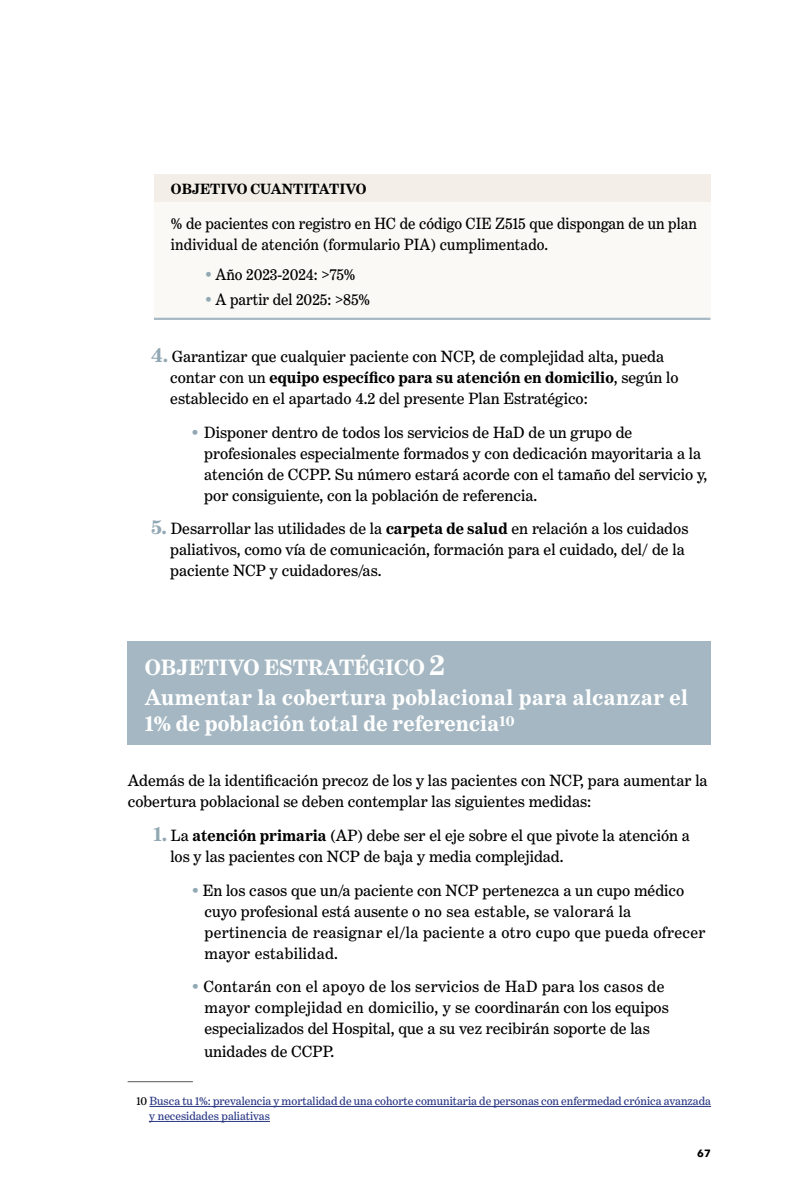
<style>
.page{position:relative;width:796px;height:1191px;background:#fff}
.page>*{position:absolute;margin:0;border:0;box-sizing:border-box;transform-origin:0 0}
.t1{font:700 22.5px/29.7px "Benton Modern Text Three";letter-spacing:.01em;color:#fff}
.t2{font:16.5px/21px "Benton Modern Text Three";color:#000}
.t3{font:16.5px/21px "Benton Modern Text Three";color:#000;scale:.95 1}
.t4{font:700 15px "Benton Modern Text Three";color:#000}
.t5{font:12px/15px "Benton Modern Text Three";color:#283583}
.t6{font:700 10.5px "Avenir Next LT Pro";color:#000}
.s1{color:#92a8b4}
.s2{font-weight:700;font-size:21px;color:#92a8b4}
.s3{font-weight:700}
.s4{font-size:30px}
.s5{color:#000}
</style>
<div class="page">
<div style="left:154px;top:174px;width:556px;height:28px;background:#f3efe8"></div>
<div style="left:154px;top:202px;width:556px;height:117px;background:#faf9f6"></div>
<hr style="left:154px;top:318px;width:556px;height:2px;background:#a6b9c4">
<div style="left:128px;top:641px;width:582px;height:103px;background:#a4b7c2"></div>
<hr style="left:128px;top:1081px;width:64px;height:1px;background:#575756">
<hr style="left:149px;top:1106px;width:561px;height:1px;background:#283583">
<hr style="left:149px;top:1121px;width:121px;height:1px;background:#283583">
<p class="t4" style="left:171px;top:181px;width:197px">OBJETIVO CUANTITATIVO</p>
<p class="t3" style="left:171px;top:213px;width:554px">% de pacientes con registro en HC de código CIE Z515 que dispongan de un plan individual de atención (formulario PIA) cumplimentado.</p>
<p class="t3" style="left:205px;top:263px;width:160px"><span class="s1">•</span> Año 2023-2024: &gt;75%</p>
<p class="t3" style="left:205px;top:289px;width:175px"><span class="s1">•</span> A partir del 2025: &gt;85%</p>
<p class="t2" style="left:170px;top:346px;width:509px;text-indent:-19px"><span class="s2">4.</span> Garantizar que cualquier paciente con NCP, de complejidad alta, pueda contar con un <span class="s3">equipo específico para su atención en domicilio</span>, según lo establecido en el apartado 4.2 del presente Plan Estratégico:</p>
<p class="t2" style="left:204px;top:421px;width:504px;text-indent:-13px"><span class="s1">•</span> Disponer dentro de todos los servicios de HaD de un grupo de profesionales especialmente formados y con dedicación mayoritaria a la atención de CCPP. Su número estará acorde con el tamaño del servicio y, por consiguiente, con la población de referencia.</p>
<p class="t2" style="left:170px;top:518px;width:519px;text-indent:-19px"><span class="s2">5.</span> Desarrollar las utilidades de la <span class="s3">carpeta de salud</span> en relación a los cuidados paliativos, como vía de comunicación, formación para el cuidado, del/ de la paciente NCP y cuidadores/as.</p>
<h1 class="t1" style="left:145px;top:652px;width:544px">OBJETIVO ESTRATÉGICO <span class="s4">2<br></span>Aumentar la cobertura poblacional para alcanzar el</h1>
<h1 class="t1" style="left:145px;top:708px;width:371px">1% de población total de referencia<sup>10</sup></h1>
<p class="t2" style="left:128px;top:770px;width:581px">Además de la identificación precoz de los y las pacientes con NCP, para aumentar la cobertura poblacional se deben contemplar las siguientes medidas:</p>
<p class="t2" style="left:170px;top:824px;width:521px;text-indent:-17px"><span class="s2">1.</span> La <span class="s3">atención primaria</span> (AP) debe ser el eje sobre el que pivote la atención a los y las pacientes con NCP de baja y media complejidad.</p>
<p class="t2" style="left:204px;top:879px;width:502px;text-indent:-13px"><span class="s1">•</span> En los casos que un/a paciente con NCP pertenezca a un cupo médico cuyo profesional está ausente o no sea estable, se valorará la pertinencia de reasignar el/la paciente a otro cupo que pueda ofrecer mayor estabilidad.</p>
<p class="t2" style="left:204px;top:976px;width:465px;text-indent:-13px"><span class="s1">•</span> Contarán con el apoyo de los servicios de HaD para los casos de mayor complejidad en domicilio, y se coordinarán con los equipos especializados del Hospital, que a su vez recibirán soporte de las</p>
<p class="t2" style="left:204px;top:1040px;width:131px">unidades de CCPP.</p>
<p class="t5" style="left:149px;top:1093px;width:563px;text-indent:-13px"><span class="s5">10</span> Busca tu 1%: prevalencia y mortalidad de una cohorte comunitaria de personas con enfermedad crónica avanzada y necesidades paliativas</p>
<p class="t6" style="left:697px;top:1147px;width:15px">67</p>
</div>
